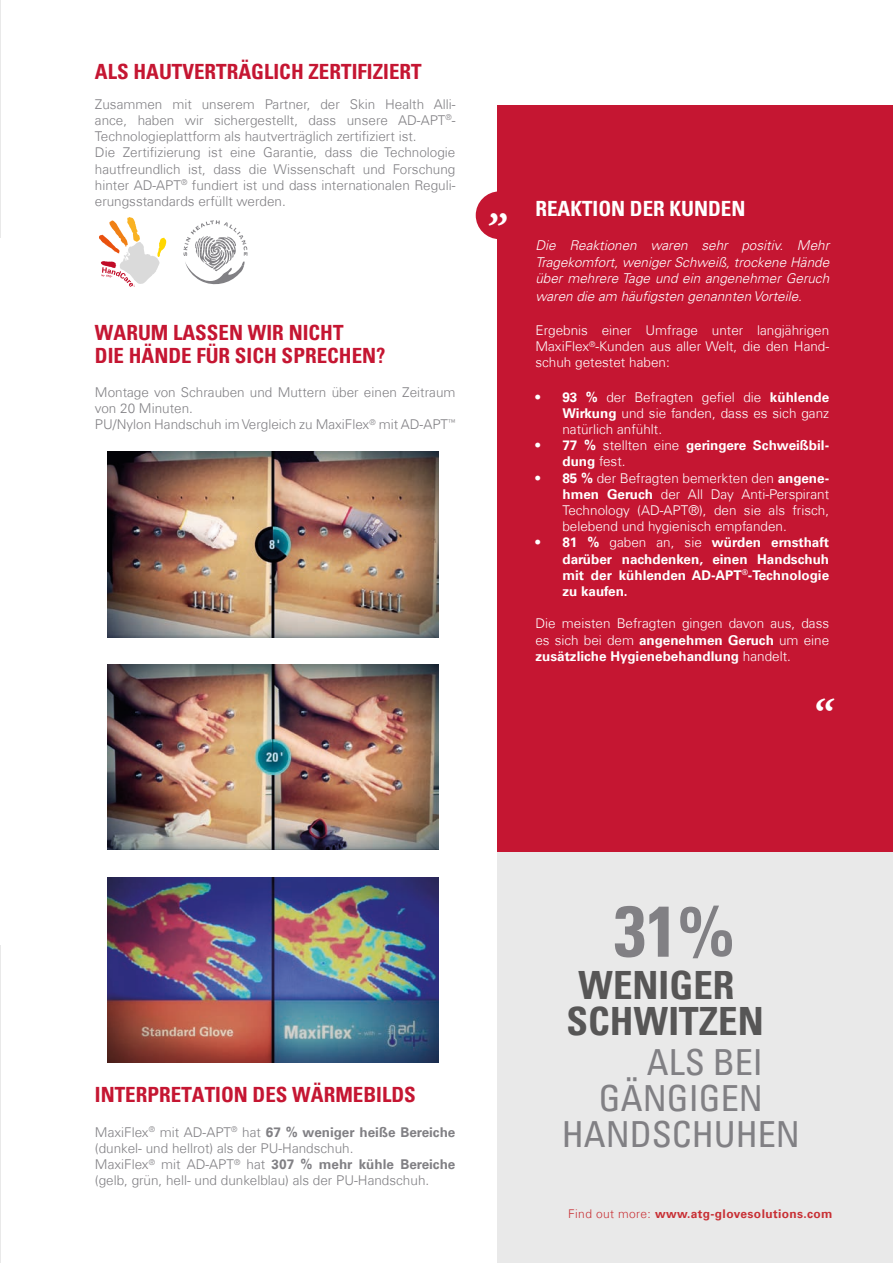
<style>
.page{position:relative;width:893px;height:1263px;background:#fff}
.page>*{position:absolute;margin:0;border:0;box-sizing:border-box;transform-origin:0 0}
.t1{font:700 condensed 72px "Univers";color:#818084}
.t2{font:italic 700 45px "Minion Pro";color:#fff}
.t3{font:700 condensed 39px "Univers";color:#575656}
.t4{font:condensed 36px "Univers";color:#818084}
.t5{font:700 condensed 21px "Univers";color:#c51632}
.t6{font:700 condensed 21px "Univers";color:#fff}
.t7{font:300 13.5px/16.2px "Univers Com 45";color:#818084}
.t8{font:300 13.5px/16.2px "Univers Com 45";color:#fff;text-align:justify}
.t9{font:italic 300 13.5px/16.2px "Univers LT Pro 45";color:#fff;text-align:justify}
.t10{font:700 13.5px/16.2px "Univers Com 65";color:#fff}
.t11{font:700 12px "Univers Com 65";letter-spacing:.03em;color:#c83035}
.s1{font-family:"Univers Com 65";font-weight:700}
.s2{font-family:"Univers Com 45";font-weight:300}
</style>
<div class="page">
<div style="left:497px;top:747px;width:396px;height:516px;background:#e9e9e9"></div>
<hr style="left:0;top:0;width:1px;height:237px;background:#e9e9e9">
<div style="left:497px;top:105px;width:396px;height:746px;background:#c51632"></div>
<hr style="left:0;top:946px;width:1px;height:317px;background:#e9e9e9">
<svg style="left:99px;top:217px;width:67px;height:70px"></svg>
<div style="left:476px;top:191px;width:48px;height:48px;background:#c51632;border-radius:50%"></div>
<img style="left:108px;top:451px;width:331px;height:186px">
<img style="left:108px;top:664px;width:331px;height:186px">
<img style="left:108px;top:877px;width:331px;height:186px">
<svg style="left:207px;top:522px;width:14px;height:18px"></svg>
<svg style="left:184px;top:220px;width:64px;height:64px"></svg>
<p class="t5" style="left:95px;top:59px;width:328px">ALS HAUTVERTRÄGLICH ZERTIFIZIERT</p>
<p class="t7" style="left:95px;top:96px;width:362px;text-align:justify">Zusammen mit unserem Partner, der Skin Health Alli&shy;ance, haben wir sichergestellt, dass unsere AD-APT<sup>®</sup>- Technologieplattform als hautverträglich zertifiziert ist.</p>
<p class="t7" style="left:95px;top:144px;width:362px;text-align:justify">Die Zertifizierung ist eine Garantie, dass die Technologie hautfreundlich ist, dass die Wissenschaft und Forschung hinter AD-APT<sup>®</sup> fundiert ist und dass internationalen Reguli&shy;erungsstandards erfüllt werden.</p>
<p class="t5" style="left:95px;top:320px;width:250px">WARUM LASSEN WIR NICHT</p>
<p class="t5" style="left:95px;top:342px;width:292px">DIE HÄNDE FÜR SICH SPRECHEN?</p>
<p class="t7" style="left:95px;top:384px;width:362px">Montage von Schrauben und Muttern über einen Zeitraum von 20 Minuten.</p>
<p class="t7" style="left:95px;top:416px;width:362px">PU/Nylon Handschuh im Vergleich zu MaxiFlex<sup>®</sup> mit AD-APT<sup>™</sup></p>
<p class="t2" style="left:490px;top:174px;width:21px">„</p>
<p class="t6" style="left:535px;top:196px;width:212px">REAKTION DER KUNDEN</p>
<p class="t9" style="left:535px;top:238px;width:295px">Die Reaktionen waren sehr positiv. Mehr Tragekomfort, weniger Schweiß, trockene Hände über mehrere Tage und ein angenehmer Geruch</p>
<p class="t9" style="left:535px;top:288px;width:268px">waren die am häufigsten genannten Vorteile.</p>
<p class="t8" style="left:535px;top:322px;width:295px">Ergebnis einer Umfrage unter langjährigen MaxiFlex<sup>®</sup>-Kunden aus aller Welt, die den Hand&shy;schuh getestet haben:</p>
<p class="t8" style="left:562px;top:389px;width:268px;text-indent:-27px"><span class="s1">• 93 %</span> der Befragten gefiel die <span class="s1">kühlende Wirkung</span> und sie fanden, dass es sich ganz natürlich anfühlt.</p>
<p class="t10" style="left:562px;top:437px;width:268px;text-indent:-27px">• 77 % <span class="s2">stellten eine</span> geringere Schweißbil&shy;dung <span class="s2">fest.</span></p>
<p class="t8" style="left:562px;top:470px;width:268px;text-indent:-27px"><span class="s1">• 85 %</span> der Befragten bemerkten den <span class="s1">angene&shy;hmen Geruch</span> der All Day Anti-Perspirant Technology (AD-APT®), den sie als frisch, belebend und hygienisch empfanden.</p>
<p class="t10" style="left:562px;top:534px;width:268px;text-align:justify;text-indent:-27px">• 81 % <span class="s2">gaben an, sie</span> würden ernsthaft darüber nachdenken, einen Handschuh mit der kühlenden AD-APT<sup>®</sup>-Technologie zu kaufen.</p>
<p class="t8" style="left:535px;top:615px;width:295px">Die meisten Befragten gingen davon aus, dass es sich bei dem <span class="s1">angenehmen Geruch</span> um eine <span class="s1">zusätzliche Hygienebehandlung</span> handelt.</p>
<p class="t2" style="left:834px;top:750px;width:21px;rotate:-180deg">„</p>
<p class="t5" style="left:95px;top:1082px;width:322px">INTERPRETATION DES WÄRMEBILDS</p>
<p class="t7" style="left:95px;top:1124px;width:362px">MaxiFlex<sup>®</sup> mit AD-APT<sup>®</sup> hat <span class="s1">67 % weniger heiße Bereiche </span>(dunkel- und hellrot) als der PU-Handschuh.</p>
<p class="t7" style="left:95px;top:1156px;width:362px">MaxiFlex<sup>®</sup> mit AD-APT<sup>®</sup> hat <span class="s1">307 % mehr kühle Bereiche </span>(gelb, grün, hell- und dunkelblau) als der PU-Handschuh.</p>
<p class="t1" style="left:614px;top:887px;width:121px">31%</p>
<p class="t3" style="left:578px;top:961px;width:158px">WENIGER</p>
<p class="t3" style="left:566px;top:997px;width:199px">SCHWITZEN</p>
<p class="t4" style="left:647px;top:1038px;width:117px">ALS BEI</p>
<p class="t4" style="left:599px;top:1074px;width:166px">GÄNGIGEN</p>
<p class="t4" style="left:562px;top:1110px;width:240px">HANDSCHUHEN</p>
<p class="t11" style="left:568px;top:1207px;width:266px"><span class="s2">Find out more:</span> www.atg-glovesolutions.com</p>
</div>
